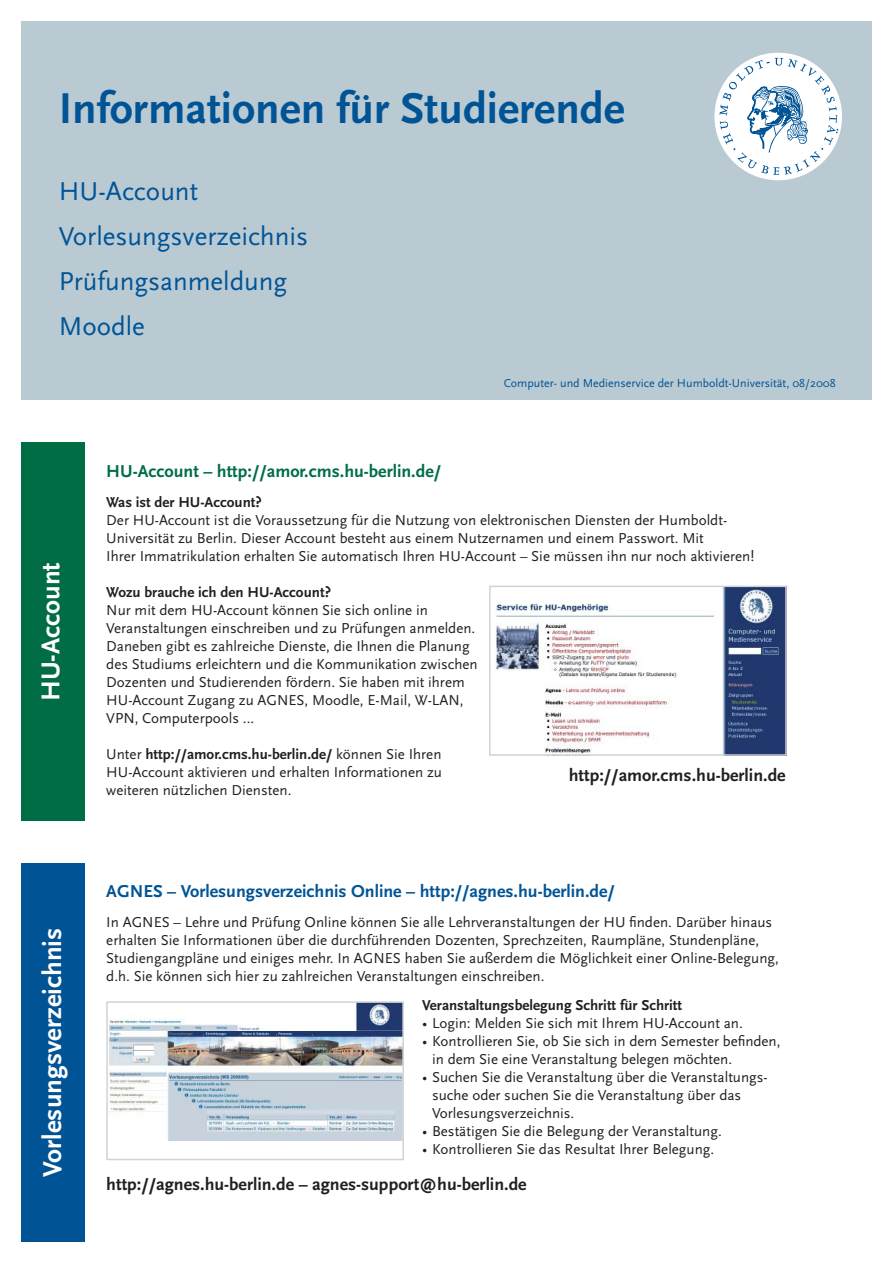
<style>
.page{position:relative;width:893px;height:1263px;background:#fff}
.page>*{position:absolute;margin:0;border:0;box-sizing:border-box;transform-origin:0 0}
.t1{font:700 45px "Scala Sans LF";color:#005496}
.t2{font:27px/45px "Scala Sans LF";color:#005496}
.t3{font:700 27px "Scala Sans";color:#fff}
.t4{font:700 18px "Scala Sans";color:#231f20}
.t5{font:700 18px "Scala Sans";color:#005496}
.t6{font:700 18px "Scala Sans";color:#006d45}
.t7{font:15px/18px "Scala Sans";color:#231f20}
.t8{font:700 15px "Scala Sans";color:#231f20}
.t9{font:12px "Scala Sans";color:#005496}
.s1{font-weight:700}
</style>
<div class="page">
<div style="left:21px;top:21px;width:851px;height:379px;background:#bacad3"></div>
<div style="left:714px;top:53px;width:128px;height:127px;background:#fff;border-radius:50%"></div>
<svg style="left:719px;top:58px;width:119px;height:117px"></svg>
<div style="left:21px;top:442px;width:64px;height:379px;background:#006d45"></div>
<img style="left:495px;top:589px;width:289px;height:164px">
<div style="left:489px;top:586px;width:298px;height:170px;border:2px solid #d1d3d4"></div>
<img style="left:109px;top:1004px;width:292px;height:136px">
<div style="left:106px;top:1001px;width:298px;height:159px;border:2px solid #d1d3d4"></div>
<div style="left:21px;top:863px;width:64px;height:379px;background:#005496"></div>
<h1 class="t1" style="left:59px;top:91px;width:567px">Informationen für Studierende</h1>
<h2 class="t2" style="left:59px;top:171px;width:251px">HU-Account<br>Vorlesungsverzeichnis<br>Prüfungsanmeldung<br>Moodle</h2>
<p class="t9" style="left:504px;top:379px;width:333px">Computer- und Medienservice der Humboldt-Universität, 08/2008</p>
<h2 class="t3" style="left:40px;top:701px;width:140px;rotate:-90deg">HU-Account</h2>
<h2 class="t3" style="left:42px;top:1177px;width:250px;rotate:-90deg">Vorlesungsverzeichnis</h2>
<p class="t6" style="left:106px;top:464px;width:336px">HU-Account – http://amor.cms.hu-berlin.de/</p>
<p class="t8" style="left:106px;top:497px;width:157px">Was ist der HU-Account?</p>
<p class="t7" style="left:106px;top:513px;width:649px">Der HU-Account ist die Voraussetzung für die Nutzung von elektronischen Diensten der Humboldt-<br>Universität zu Berlin. Dieser Account besteht aus einem Nutzernamen und einem Passwort. Mit<br>Ihrer Immatrikulation erhalten Sie automatisch Ihren HU-Account – Sie müssen ihn nur noch aktivieren!</p>
<p class="t8" style="left:106px;top:587px;width:226px">Wozu brauche ich den HU-Account?</p>
<p class="t7" style="left:106px;top:603px;width:373px">Nur mit dem HU-Account können Sie sich online in Veranstaltungen einschreiben und zu Prüfungen anmelden.<br>Daneben gibt es zahlreiche Dienste, die Ihnen die Planung des Studiums erleichtern und die Kommunikation zwischen Dozenten und Studierenden fördern. Sie haben mit ihrem HU-Account Zugang zu AGNES, Moodle, E-Mail, W-LAN, VPN, Computerpools ...</p>
<p class="t7" style="left:106px;top:747px;width:337px;text-align:justify">Unter <span class="s1">http://amor.cms.hu-berlin.de/</span> können Sie Ihren HU-Account aktivieren und erhalten Informationen zu weiteren nützlichen Diensten.</p>
<p class="t4" style="left:569px;top:768px;width:218px">http://amor.cms.hu-berlin.de</p>
<p class="t5" style="left:106px;top:884px;width:510px">AGNES – Vorlesungsverzeichnis Online – http://agnes.hu-berlin.de/</p>
<p class="t7" style="left:106px;top:915px;width:674px">In AGNES – Lehre und Prüfung Online können Sie alle Lehrveranstaltungen der HU finden. Darüber hinaus erhalten Sie Informationen über die durchführenden Dozenten, Sprechzeiten, Raumpläne, Stundenpläne, Studiengangpläne und einiges mehr. In AGNES haben Sie außerdem die Möglichkeit einer Online-Belegung, d.h. Sie können sich hier zu zahlreichen Veranstaltungen einschreiben.</p>
<p class="t8" style="left:422px;top:1000px;width:262px">Veranstaltungsbelegung Schritt für Schritt</p>
<p class="t7" style="left:422px;top:1016px;width:322px">• Login: Melden Sie sich mit Ihrem HU-Account an.</p>
<p class="t7" style="left:432px;top:1034px;width:350px;text-indent:-10px">• Kontrollieren Sie, ob Sie sich in dem Semester befinden, in dem Sie eine Veranstaltung belegen möchten.</p>
<p class="t7" style="left:432px;top:1070px;width:337px;text-indent:-10px">• Suchen Sie die Veranstaltung über die Veranstaltungs&shy;suche oder suchen Sie die Veranstaltung über das<br>Vorlesungsverzeichnis.</p>
<p class="t7" style="left:422px;top:1124px;width:301px">• Bestätigen Sie die Belegung der Veranstaltung.</p>
<p class="t7" style="left:422px;top:1142px;width:294px">• Kontrollieren Sie das Resultat Ihrer Belegung.</p>
<p class="t4" style="left:106px;top:1177px;width:422px">http://agnes.hu-berlin.de – agnes-support@hu-berlin.de</p>
</div>
